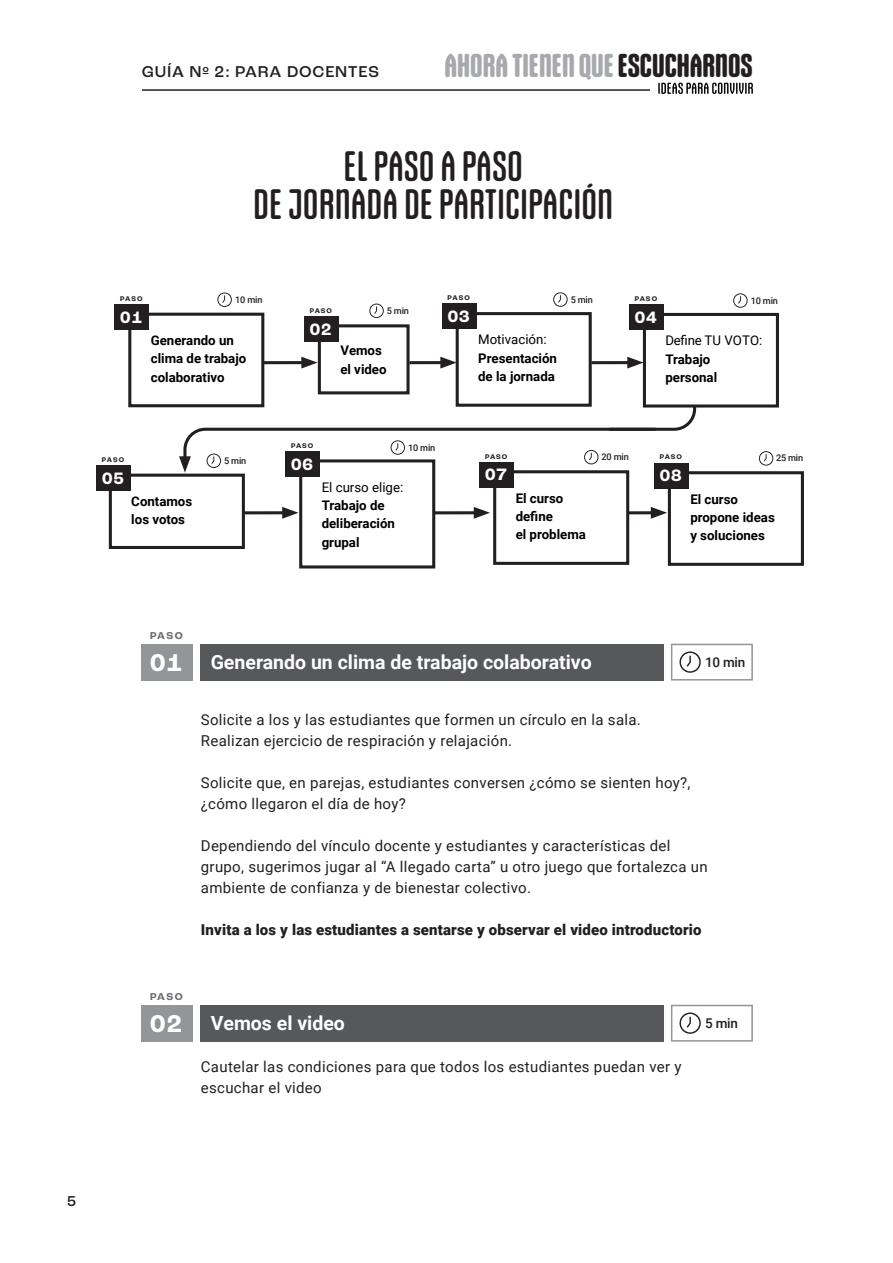
<style>
.page{position:relative;width:893px;height:1263px;background:#fff}
.page>*{position:absolute;margin:0;border:0;box-sizing:border-box;transform-origin:0 0}
.t1{font:40.5px "Gothiks Round";color:#231f20}
.t2{font:700 31.5px "Gothiks Round";color:#a8a9ad}
.t3{font:700 25.5px "Roc Grotesk";color:#fff}
.t4{font:700 19.5px "Roboto";color:#fff}
.t5{font:700 17.4px "Roc Grotesk";letter-spacing:.05em;color:#fff}
.t6{font:500 16.5px "Roc Grotesk";letter-spacing:.05em;color:#231f20}
.t7{font:15px/21px "Roboto";letter-spacing:.02em;color:#231f20}
.t8{font:900 15px "Roboto";letter-spacing:.01em;color:#231f20}
.t9{font:500 15px "Roc Grotesk";color:#231f20}
.t10{font:500 13.5px "Roboto";letter-spacing:-.02em;color:#231f20}
.t11{font:700 13.2px/18.3px "Roboto";color:#000}
.t12{font:13.2px "Roboto";color:#000}
.t13{font:700 10.5px "Roc Grotesk";letter-spacing:.12em;color:#6c6d70}
.t14{font:500 9.15px "Roboto";letter-spacing:-.02em;color:#231f20}
.t15{font:700 7.2px "Roc Grotesk";letter-spacing:.12em;color:#231f20}
.s1{color:#231f20}
</style>
<div class="page">
<div style="left:142px;top:644px;width:51px;height:37px;background:#939598"></div>
<div style="left:200px;top:644px;width:463px;height:37px;background:#57585a"></div>
<div style="left:671px;top:644px;width:82px;height:36px;background:#fff;border:2px solid #939598"></div>
<svg style="left:679px;top:651px;width:22px;height:22px"></svg>
<div style="left:142px;top:1005px;width:51px;height:37px;background:#939598"></div>
<div style="left:200px;top:1005px;width:463px;height:37px;background:#57585a"></div>
<div style="left:671px;top:1005px;width:82px;height:36px;background:#fff;border:2px solid #939598"></div>
<svg style="left:679px;top:1012px;width:22px;height:22px"></svg>
<hr style="left:142px;top:89px;width:508px;height:2px;background:#231f20">
<svg style="left:658px;top:83px;width:95px;height:11px"></svg>
<div style="left:128px;top:313px;width:136px;height:94px;border:3px solid #231f20"></div>
<div style="left:109px;top:474px;width:136px;height:75px;border:3px solid #231f20"></div>
<div style="left:299px;top:459px;width:136px;height:109px;border:3px solid #231f20"></div>
<div style="left:493px;top:470px;width:136px;height:95px;border:3px solid #231f20"></div>
<div style="left:668px;top:471px;width:136px;height:95px;border:3px solid #231f20"></div>
<div style="left:643px;top:313px;width:136px;height:94px;border:3px solid #231f20"></div>
<div style="left:318px;top:324px;width:92px;height:70px;border:3px solid #231f20"></div>
<div style="left:114px;top:304px;width:35px;height:25px;background:#231f20"></div>
<div style="left:96px;top:465px;width:35px;height:25px;background:#231f20"></div>
<div style="left:285px;top:451px;width:35px;height:25px;background:#231f20"></div>
<div style="left:479px;top:462px;width:35px;height:25px;background:#231f20"></div>
<div style="left:654px;top:463px;width:35px;height:25px;background:#231f20"></div>
<div style="left:629px;top:305px;width:35px;height:25px;background:#231f20"></div>
<div style="left:304px;top:316px;width:35px;height:25px;background:#231f20"></div>
<hr style="left:262px;top:361px;width:45px;height:3px;background:#231f20">
<svg style="left:301px;top:357px;width:17px;height:12px"></svg>
<hr style="left:243px;top:511px;width:45px;height:3px;background:#231f20">
<svg style="left:282px;top:507px;width:16px;height:12px"></svg>
<hr style="left:435px;top:511px;width:45px;height:3px;background:#231f20">
<svg style="left:474px;top:507px;width:16px;height:12px"></svg>
<hr style="left:628px;top:511px;width:29px;height:3px;background:#231f20">
<svg style="left:651px;top:507px;width:16px;height:12px"></svg>
<hr style="left:409px;top:361px;width:37px;height:3px;background:#231f20">
<svg style="left:440px;top:357px;width:16px;height:12px"></svg>
<hr style="left:591px;top:361px;width:42px;height:3px;background:#231f20">
<svg style="left:627px;top:357px;width:17px;height:12px"></svg>
<svg style="left:217px;top:292px;width:15px;height:15px"></svg>
<svg style="left:369px;top:304px;width:15px;height:14px"></svg>
<div style="left:456px;top:312px;width:136px;height:95px;border:3px solid #231f20"></div>
<div style="left:442px;top:304px;width:35px;height:25px;background:#231f20"></div>
<svg style="left:553px;top:292px;width:15px;height:15px"></svg>
<svg style="left:733px;top:293px;width:15px;height:15px"></svg>
<svg style="left:759px;top:451px;width:14px;height:15px"></svg>
<svg style="left:179px;top:403px;width:519px;height:70px"></svg>
<p class="t6" style="left:142px;top:62px;width:239px">GUÍA Nº 2: PARA DOCENTES</p>
<p class="t2" style="left:444px;top:47px;width:310px">AHORA TIENEN QUE <span class="s1">ESCUCHARNOS</span></p>
<p class="t1" style="left:343px;top:142px;width:181px">EL PASO A PASO</p>
<p class="t1" style="left:253px;top:180px;width:361px">DE JORNADA DE PARTICIPACIÓN</p>
<p class="t15" style="left:120px;top:294px;width:24px">PASO</p>
<p class="t5" style="left:120px;top:306px;width:23px">01</p>
<p class="t14" style="left:235px;top:293px;width:29px">10 min</p>
<p class="t11" style="left:151px;top:331px;width:97px">Generando un clima de trabajo colaborativo</p>
<p class="t15" style="left:310px;top:306px;width:24px">PASO</p>
<p class="t5" style="left:310px;top:318px;width:23px">02</p>
<p class="t14" style="left:387px;top:304px;width:24px">5 min</p>
<p class="t11" style="left:340px;top:341px;width:43px">Vemos</p>
<p class="t11" style="left:340px;top:359px;width:48px">el video</p>
<p class="t15" style="left:448px;top:293px;width:24px">PASO</p>
<p class="t14" style="left:571px;top:293px;width:24px">5 min</p>
<p class="t5" style="left:448px;top:306px;width:23px">03</p>
<p class="t12" style="left:478px;top:330px;width:70px">Motivación:</p>
<p class="t11" style="left:478px;top:348px;width:80px">Presentación</p>
<p class="t11" style="left:478px;top:367px;width:78px">de la jornada</p>
<p class="t15" style="left:291px;top:441px;width:24px">PASO</p>
<p class="t14" style="left:408px;top:441px;width:29px">10 min</p>
<p class="t15" style="left:635px;top:294px;width:24px">PASO</p>
<p class="t5" style="left:635px;top:307px;width:23px">04</p>
<p class="t14" style="left:751px;top:294px;width:29px">10 min</p>
<p class="t12" style="left:665px;top:331px;width:98px">Define TU VOTO:</p>
<p class="t11" style="left:665px;top:349px;width:47px">Trabajo</p>
<p class="t11" style="left:665px;top:368px;width:53px">personal</p>
<p class="t15" style="left:102px;top:455px;width:24px">PASO</p>
<p class="t5" style="left:102px;top:467px;width:23px">05</p>
<p class="t11" style="left:131px;top:492px;width:62px">Contamos</p>
<p class="t11" style="left:131px;top:510px;width:55px">los votos</p>
<p class="t14" style="left:224px;top:454px;width:24px">5 min</p>
<p class="t5" style="left:291px;top:453px;width:23px">06</p>
<p class="t12" style="left:322px;top:478px;width:83px">El curso elige:</p>
<p class="t11" style="left:322px;top:496px;width:75px">Trabajo de deliberación grupal</p>
<p class="t15" style="left:485px;top:452px;width:24px">PASO</p>
<p class="t15" style="left:660px;top:453px;width:24px">PASO</p>
<p class="t14" style="left:601px;top:451px;width:29px">20 min</p>
<p class="t14" style="left:776px;top:451px;width:29px">25 min</p>
<p class="t5" style="left:485px;top:464px;width:23px">07</p>
<p class="t5" style="left:660px;top:465px;width:23px">08</p>
<p class="t11" style="left:516px;top:488px;width:49px">El curso</p>
<p class="t11" style="left:516px;top:507px;width:39px">define</p>
<p class="t11" style="left:516px;top:525px;width:72px">el problema</p>
<p class="t11" style="left:690px;top:489px;width:49px">El curso</p>
<p class="t11" style="left:690px;top:507px;width:86px">propone ideas</p>
<p class="t11" style="left:690px;top:526px;width:76px">y soluciones</p>
<p class="t13" style="left:150px;top:629px;width:34px">PASO</p>
<p class="t3" style="left:150px;top:646px;width:34px">01</p>
<p class="t4" style="left:211px;top:648px;width:382px">Generando un clima de trabajo colaborativo</p>
<p class="t10" style="left:705px;top:653px;width:42px">10 min</p>
<p class="t7" style="left:201px;top:708px;width:441px">Solicite a los y las estudiantes que formen un círculo en la sala.</p>
<p class="t7" style="left:201px;top:729px;width:313px">Realizan ejercicio de respiración y relajación.</p>
<p class="t7" style="left:201px;top:771px;width:491px">Solicite que, en parejas, estudiantes conversen ¿cómo se sienten hoy?, ¿cómo llegaron el día de hoy?</p>
<p class="t7" style="left:201px;top:834px;width:508px">Dependiendo del vínculo docente y estudiantes y características del grupo, sugerimos jugar al “A llegado carta” u otro juego que fortalezca un ambiente de confianza y de bienestar colectivo.</p>
<p class="t8" style="left:201px;top:919px;width:502px">Invita a los y las estudiantes a sentarse y observar el video introductorio</p>
<p class="t13" style="left:150px;top:990px;width:34px">PASO</p>
<p class="t3" style="left:150px;top:1007px;width:34px">02</p>
<p class="t4" style="left:211px;top:1009px;width:136px">Vemos el video</p>
<p class="t7" style="left:201px;top:1055px;width:482px">Cautelar las condiciones para que todos los estudiantes puedan ver y escuchar el video</p>
<p class="t10" style="left:705px;top:1014px;width:34px">5 min</p>
<p class="t9" style="left:67px;top:1191px;width:11px">5</p>
</div>
